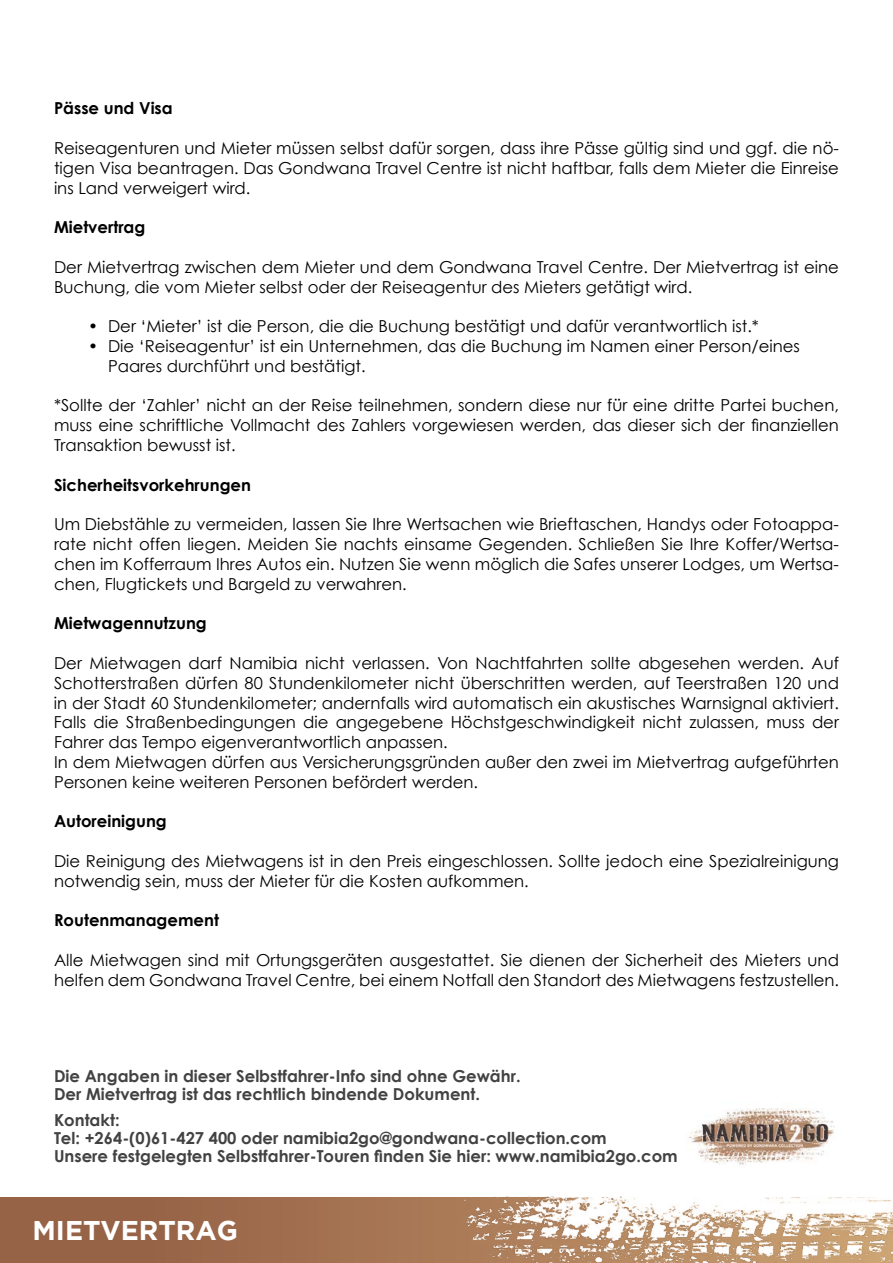
<style>
.page{position:relative;width:893px;height:1263px;background:#fff}
.page>*{position:absolute;margin:0;border:0;box-sizing:border-box;transform-origin:0 0}
.t1{font:700 27px "Gotham";color:#fff}
.t2{font:16.5px/19.8px "Century Gothic";color:#000}
.t3{font:700 16.5px/18px "Century Gothic";color:#424242}
.t4{font:700 16.5px "Century Gothic";color:#000}
</style>
<div class="page">
<div style="left:0;top:1197px;width:893px;height:66px;background:linear-gradient(to bottom,#9d6a4c,#9d6a4c)"></div>
<img style="left:419px;top:1196px;width:474px;height:67px">
<img style="left:688px;top:1108px;width:147px;height:57px">
<p class="t4" style="left:54px;top:98px;width:120px">Pässe und Visa</p>
<p class="t2" style="left:54px;top:138px;width:786px;text-align:justify">Reiseagenturen und Mieter müssen selbst dafür sorgen, dass ihre Pässe gültig sind und ggf. die nö&shy;tigen Visa beantragen. Das Gondwana Travel Centre ist nicht haftbar, falls dem Mieter die Einreise ins Land verweigert wird.</p>
<p class="t4" style="left:54px;top:217px;width:93px">Mietvertrag</p>
<p class="t2" style="left:54px;top:257px;width:786px">Der Mietvertrag zwischen dem Mieter und dem Gondwana Travel Centre. Der Mietvertrag ist eine<br>Buchung, die vom Mieter selbst oder der Reiseagentur des Mieters getätigt wird.</p>
<p class="t2" style="left:88px;top:316px;width:672px">• Der ‘Mieter’ ist die Person, die die Buchung bestätigt und dafür verantwortlich ist.*</p>
<p class="t2" style="left:108px;top:336px;width:693px;text-indent:-20px">• Die ‘Reiseagentur’ ist ein Unternehmen, das die Buchung im Namen einer Person/eines<br>Paares durchführt und bestätigt.</p>
<p class="t2" style="left:54px;top:395px;width:786px;text-align:justify">*Sollte der ‘Zahler’ nicht an der Reise teilnehmen, sondern diese nur für eine dritte Partei buchen, muss eine schriftliche Vollmacht des Zahlers vorgewiesen werden, das dieser sich der finanziellen Transaktion bewusst ist.</p>
<p class="t4" style="left:54px;top:474px;width:199px">Sicherheitsvorkehrungen</p>
<p class="t2" style="left:54px;top:514px;width:786px;text-align:justify">Um Diebstähle zu vermeiden, lassen Sie Ihre Wertsachen wie Brieftaschen, Handys oder Fotoappa&shy;rate nicht offen liegen. Meiden Sie nachts einsame Gegenden. Schließen Sie Ihre Koffer/Wertsa&shy;chen im Kofferraum Ihres Autos ein. Nutzen Sie wenn möglich die Safes unserer Lodges, um Wertsa&shy;chen, Flugtickets und Bargeld zu verwahren.</p>
<p class="t4" style="left:54px;top:613px;width:154px">Mietwagennutzung</p>
<p class="t2" style="left:54px;top:653px;width:786px">Der Mietwagen darf Namibia nicht verlassen. Von Nachtfahrten sollte abgesehen werden. Auf Schotterstraßen dürfen 80 Stundenkilometer nicht überschritten werden, auf Teerstraßen 120 und in der Stadt 60 Stundenkilometer; andernfalls wird automatisch ein akustisches Warnsignal aktiviert.<br>Falls die Straßenbedingungen die angegebene Höchstgeschwindigkeit nicht zulassen, muss der Fahrer das Tempo eigenverantwortlich anpassen.<br>In dem Mietwagen dürfen aus Versicherungsgründen außer den zwei im Mietvertrag aufgeführten Personen keine weiteren Personen befördert werden.</p>
<p class="t4" style="left:54px;top:811px;width:114px">Autoreinigung</p>
<p class="t2" style="left:54px;top:851px;width:786px">Die Reinigung des Mietwagens ist in den Preis eingeschlossen. Sollte jedoch eine Spezialreinigung notwendig sein, muss der Mieter für die Kosten aufkommen.</p>
<p class="t4" style="left:54px;top:910px;width:166px">Routenmanagement</p>
<p class="t2" style="left:54px;top:950px;width:786px">Alle Mietwagen sind mit Ortungsgeräten ausgestattet. Sie dienen der Sicherheit des Mieters und helfen dem Gondwana Travel Centre, bei einem Notfall den Standort des Mietwagens festzustellen.</p>
<p class="t3" style="left:54px;top:1066px;width:468px">Die Angaben in dieser Selbstfahrer-Info sind ohne Gewähr.<br>Der Mietvertrag ist das rechtlich bindende Dokument.</p>
<p class="t3" style="left:54px;top:1111px;width:625px">Kontakt:<br>Tel: +264-(0)61-427 400 oder namibia2go@gondwana-collection.com<br>Unsere festgelegten Selbstfahrer-Touren finden Sie hier: www.namibia2go.com</p>
<h1 class="t1" style="left:33px;top:1215px;width:207px">MIETVERTRAG</h1>
</div>
